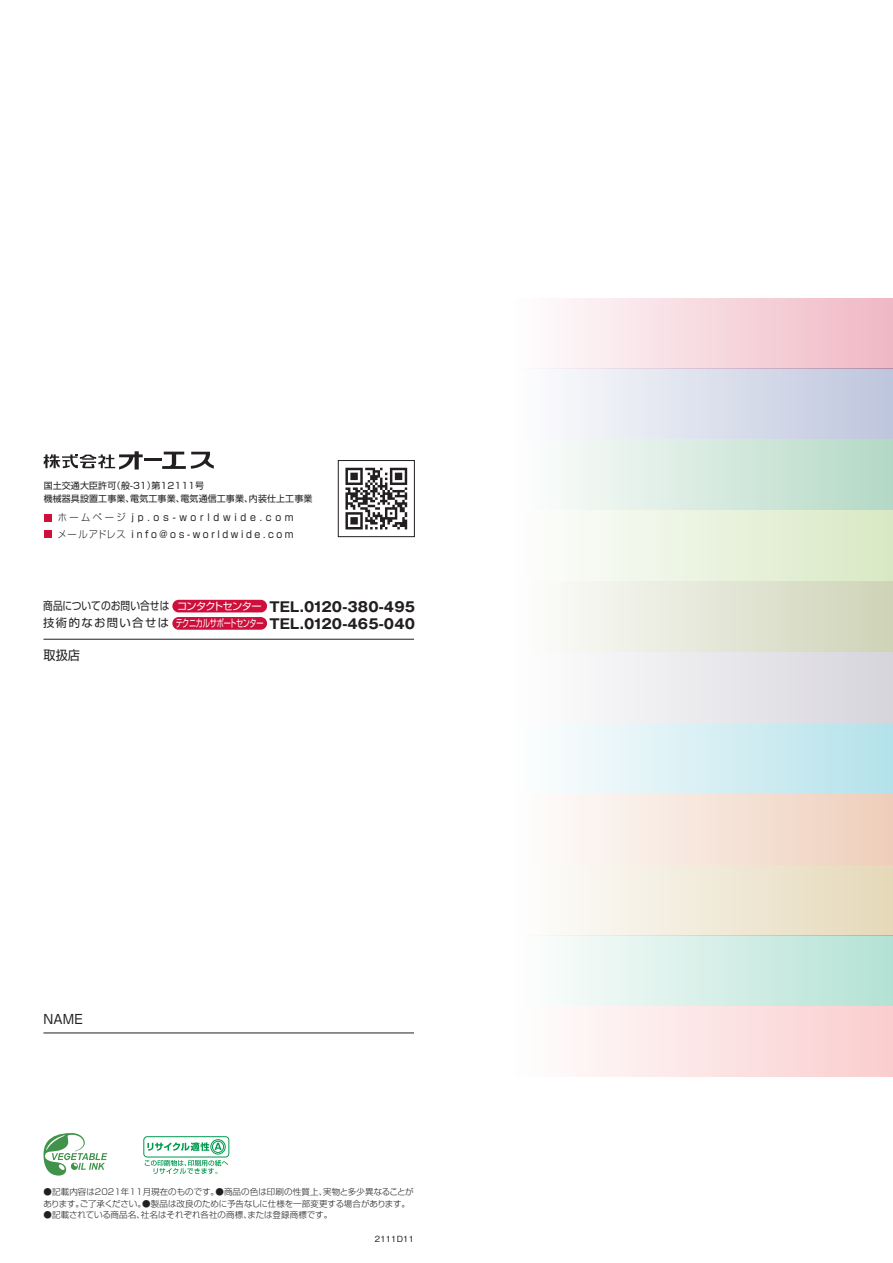
<style>
.page{position:relative;width:893px;height:1263px;background:#fff}
.page>*{position:absolute;margin:0;border:0;box-sizing:border-box;transform-origin:0 0}
.t1{font:700 13.5px "Gothic MB101 Pro";letter-spacing:.01em;color:#231f20}
.t2{font:12.75px "Shin Go Pro";letter-spacing:.01em;color:#231f20;scale:.95 1}
.t3{font:11.25px "Shin Go Pro";letter-spacing:.13em;color:#231f20}
.t4{font:10.2px "Shin Go Pro";letter-spacing:-.05em;color:#fff;scale:.7 1}
.t5{font:9.75px/16.5px "Shin Go Pro";letter-spacing:.285em;color:#231f20;scale:.95 1}
.t6{font:300 9.75px/16.5px "Shin Go Pro";letter-spacing:.165em;color:#231f20;scale:.95 1}
.t7{font:9px/13.5px "Shin Go Pro";letter-spacing:.01em;color:#231f20}
.t8{font:300 8.55px/11.7px "Shin Go Pro";letter-spacing:-.005em;color:#231f20}
.t9{font:500 8.55px "Gothic BBB Pro";letter-spacing:.01em;color:#231f20}
.s1{font-family:"Shin Go Pro";font-weight:400;font-size:11.25px}
.s2{font-family:"Shin Go Pro";font-weight:400;font-size:10.2px;color:#fff}
</style>
<div class="page">
<div style="left:510px;top:298px;width:383px;height:71px;background:linear-gradient(to right,#fff,#f0b8c5)"></div>
<div style="left:510px;top:581px;width:383px;height:71px;background:linear-gradient(to right,#fefeff,#ced3b7)"></div>
<div style="left:510px;top:369px;width:383px;height:70px;background:linear-gradient(to right,#fffeff,#bec6dd)"></div>
<div style="left:510px;top:652px;width:383px;height:71px;background:linear-gradient(to right,#fff,#d6d5dc)"></div>
<div style="left:510px;top:439px;width:383px;height:71px;background:linear-gradient(to right,#fffeff,#b4d9c5)"></div>
<div style="left:510px;top:510px;width:383px;height:71px;background:linear-gradient(to right,#feffff,#d9e8c4)"></div>
<div style="left:510px;top:1006px;width:383px;height:71px;background:linear-gradient(to right,#fefffe,#facdce)"></div>
<div style="left:510px;top:865px;width:383px;height:70px;background:linear-gradient(to right,#fefeff,#e5d9b9)"></div>
<div style="left:510px;top:794px;width:383px;height:71px;background:linear-gradient(to right,#fefeff,#eeceba)"></div>
<div style="left:510px;top:935px;width:383px;height:71px;background:linear-gradient(to right,#fffffe,#b4e2d5)"></div>
<div style="left:510px;top:723px;width:383px;height:71px;background:linear-gradient(to right,#fff,#b4e2ea)"></div>
<hr style="left:43px;top:639px;width:371px;height:1px;background:#231f20">
<hr style="left:43px;top:1032px;width:371px;height:1px;background:#231f20">
<div style="left:44px;top:514px;width:8px;height:7px;background:#cd0f3b"></div>
<div style="left:44px;top:530px;width:8px;height:8px;background:#cd0f3b"></div>
<hr style="left:144px;top:458px;width:18px;height:3px;background:#231f20">
<svg style="left:162px;top:452px;width:52px;height:17px"></svg>
<svg style="left:44px;top:451px;width:99px;height:18px"></svg>
<div style="left:172px;top:617px;width:95px;height:13px;background:#cd0f3b;border-radius:6px"></div>
<div style="left:172px;top:600px;width:95px;height:12px;background:#cd0f3b;border-radius:6px"></div>
<svg style="left:43px;top:1133px;width:64px;height:42px"></svg>
<div style="left:143px;top:1136px;width:86px;height:21px;border:1px solid #00994e;border-radius:3px"></div>
<svg style="left:145px;top:1139px;width:83px;height:35px"></svg>
<svg style="left:345px;top:468px;width:62px;height:61px"></svg>
<div style="left:338px;top:460px;width:77px;height:77px;border:1px solid #231f20"></div>
<p class="t7" style="left:44px;top:477px;width:270px">国土交通大臣許可（般-31）第12111号<br>機械器具設置工事業、電気工事業、電気通信工事業、内装仕上工事業</p>
<p class="t6" style="left:57px;top:508px;width:73px">ホームページメールアドレス</p>
<p class="t5" style="left:132px;top:508px;width:172px">jp.os-worldwide.com info@os-worldwide.com</p>
<h1 class="t1" style="left:43px;top:595px;width:373px"><span class="s1">商品についてのお問い合せは</span> <span class="s2">コンタクトセンター</span> TEL.0120-380-495</h1>
<h3 class="t3" style="left:43px;top:614px;width:127px">技術的なお問い合せは</h3>
<h1 class="t1" style="left:269px;top:613px;width:147px">TEL.0120-465-040</h1>
<p class="t4" style="left:176px;top:615px;width:127px">テクニカルサポートセンター</p>
<h2 class="t2" style="left:43px;top:645px;width:40px">取扱店</h2>
<h2 class="t2" style="left:43px;top:1008px;width:43px">NAME</h2>
<p class="t8" style="left:43px;top:1185px;width:372px">●記載内容は20２1年11月現在のものです。●商品の色は印刷の性質上、実物と多少異なることがあります。ご了承ください。●製品は改良のために予告なしに仕様を一部変更する場合があります。</p>
<p class="t8" style="left:43px;top:1208px;width:290px">●記載されている商品名、社名はそれぞれ各社の商標、または登録商標です。</p>
<p class="t9" style="left:375px;top:1231px;width:41px">2111D11</p>
</div>
